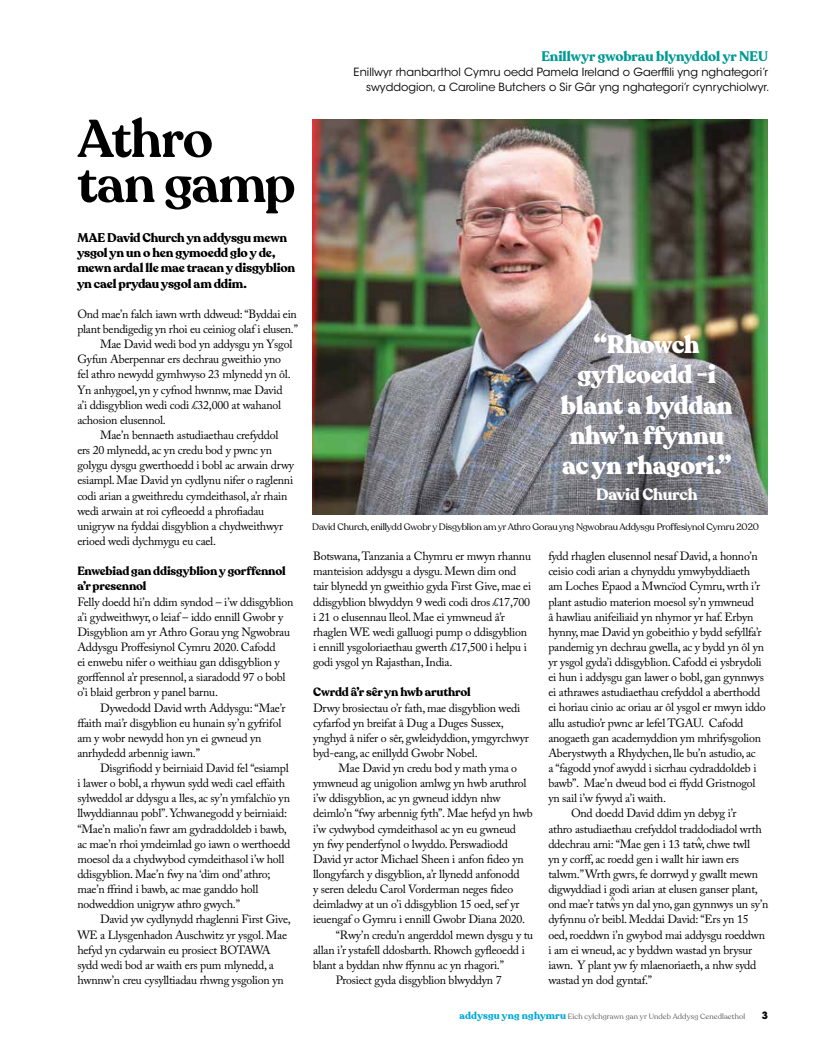
<style>
.page{position:relative;width:815px;height:1053px;background:#fff}
.page>*{position:absolute;margin:0;border:0;box-sizing:border-box;transform-origin:0 0}
.t1{font:600 52.5px/45px "Recoleta";letter-spacing:-.02em;color:#000}
.t2{font:900 25px/30.2px "Recoleta";letter-spacing:-.01em;color:#fff;text-align:center}
.t3{font:700 16.25px "Recoleta";letter-spacing:-.015em;color:#fff}
.t4{font:700 13.75px "Recoleta";color:#009a93}
.t5{font:700 12.5px/15.1px "Recoleta";letter-spacing:-.015em;color:#000}
.t6{font:11.88px/15.1px "Adobe Caslon Pro";letter-spacing:-.02em;color:#000}
.t7{font:700 11.88px/15.1px "Recoleta";letter-spacing:-.01em;color:#000}
.t8{font:11.25px/15.1px "ITC Avant Garde Std";color:#000;text-align:right}
.t9{font:700 10px "ITC Avant Garde Std";color:#000}
.t10{font:9.38px "Recoleta";letter-spacing:-.015em;color:#000}
.t11{font:8.75px "Adobe Caslon Pro";color:#000}
.t12{font:7.5px "Recoleta";letter-spacing:.02em;color:#605f60}
.s1{font-weight:700;font-size:10px;color:#00a8d7}
</style>
<div class="page">
<img style="left:312px;top:119px;width:456px;height:395px">
<h1 class="t1" style="left:77px;top:118px;width:220px">Athro tan gamp</h1>
<p class="t5" style="left:77px;top:231px;width:219px">MAE David Church yn addysgu mewn ysgol yn un o hen gymoedd glo y de, mewn ardal lle mae traean y disgyblion yn cael prydau ysgol am ddim.</p>
<p class="t6" style="left:77px;top:306px;width:221px">Ond mae’n falch iawn wrth ddweud: “Byddai ein</p>
<p class="t6" style="left:77px;top:321px;width:222px">plant bendigedig yn rhoi eu ceiniog olaf i elusen.”</p>
<p class="t6" style="left:100px;top:336px;width:194px">Mae David wedi bod yn addysgu yn Ysgol</p>
<p class="t6" style="left:77px;top:351px;width:205px">Gyfun Aberpennar ers dechrau gweithio yno</p>
<p class="t6" style="left:77px;top:367px;width:215px">fel athro newydd gymhwyso 23 mlynedd yn ôl.</p>
<p class="t6" style="left:77px;top:382px;width:207px">Yn anhygoel, yn y cyfnod hwnnw, mae David</p>
<p class="t6" style="left:77px;top:397px;width:205px">a’i ddisgyblion wedi codi £32,000 at wahanol</p>
<p class="t6" style="left:77px;top:412px;width:90px">achosion elusennol.</p>
<p class="t6" style="left:100px;top:427px;width:180px">Mae’n bennaeth astudiaethau crefyddol</p>
<p class="t6" style="left:77px;top:442px;width:196px">ers 20 mlynedd, ac yn credu bod y pwnc yn</p>
<p class="t6" style="left:77px;top:457px;width:218px">golygu dysgu gwerthoedd i bobl ac arwain drwy</p>
<p class="t6" style="left:77px;top:472px;width:217px">esiampl. Mae David yn cydlynu nifer o raglenni</p>
<p class="t6" style="left:77px;top:488px;width:212px">codi arian a gweithredu cymdeithasol, a’r rhain</p>
<p class="t6" style="left:77px;top:503px;width:188px">wedi arwain at roi cyfleoedd a phrofiadau</p>
<p class="t6" style="left:77px;top:518px;width:207px">unigryw na fyddai disgyblion a chydweithwyr</p>
<p class="t6" style="left:77px;top:533px;width:140px">erioed wedi dychmygu eu cael.</p>
<p class="t7" style="left:77px;top:564px;width:210px">Enwebiad gan ddisgyblion y gorffennol a’r presennol</p>
<p class="t6" style="left:77px;top:594px;width:218px">Felly doedd hi’n ddim syndod – i’w ddisgyblion a’i gydweithwyr, o leiaf – iddo ennill Gwobr y Disgyblion am yr Athro Gorau yng Ngwobrau Addysgu Proffesiynol Cymru 2020. Cafodd<br>ei enwebu nifer o weithiau gan ddisgyblion y gorffennol a’r presennol, a siaradodd 97 o bobl o’i blaid gerbron y panel barnu.</p>
<p class="t6" style="left:77px;top:699px;width:210px;text-indent:23px">Dywedodd David wrth Addysgu: “Mae’r ffaith mai’r disgyblion eu hunain sy’n gyfrifol am y wobr newydd hon yn ei gwneud yn anrhydedd arbennig iawn.”</p>
<p class="t6" style="left:77px;top:760px;width:215px;text-indent:23px">Disgrifiodd y beirniaid David fel “esiampl i lawer o bobl, a rhywun sydd wedi cael effaith sylweddol ar ddysgu a lles, ac sy’n ymfalchïo yn llwyddiannau pobl”. Ychwanegodd y beirniaid: “Mae’n malio’n fawr am gydraddoldeb i bawb, ac mae’n rhoi ymdeimlad go iawn o werthoedd moesol da a chydwybod cymdeithasol i’w holl ddisgyblion. Mae’n fwy na ‘dim ond’ athro; mae’n ffrind i bawb, ac mae ganddo holl nodweddion unigryw athro gwych.”</p>
<p class="t6" style="left:77px;top:911px;width:215px;text-indent:23px">David yw cydlynydd rhaglenni First Give, WE a Llysgenhadon Auschwitz yr ysgol. Mae hefyd yn cydarwain eu prosiect BOTAWA sydd wedi bod ar waith ers pum mlynedd, a hwnnw’n creu cysylltiadau rhwng ysgolion yn</p>
<p class="t4" style="left:541px;top:47px;width:228px">Enillwyr gwobrau blynyddol yr NEU</p>
<p class="t8" style="left:354px;top:64px;width:417px">Enillwyr rhanbarthol Cymru oedd Pamela Ireland o Gaerffili yng nghategori’r swyddogion, a Caroline Butchers o Sir Gâr yng nghategori’r cynrychiolwyr.</p>
<h2 class="t2" style="left:561px;top:330px;width:173px">“Rhowch gyfleoedd -i blant a byddan nhw’n ffynnu ac yn rhagori.”</h2>
<h3 class="t3" style="left:596px;top:483px;width:103px">David Church</h3>
<p class="t10" style="left:312px;top:521px;width:448px">David Church, enillydd Gwobr y Disgyblion am yr Athro Gorau yng Ngwobrau Addysgu Proffesiynol Cymru 2020</p>
<p class="t6" style="left:313px;top:548px;width:220px">Botswana, Tanzania a Chymru er mwyn rhannu manteision addysgu a dysgu. Mewn dim ond tair blynedd yn gweithio gyda First Give, mae ei ddisgyblion blwyddyn 9 wedi codi dros £17,700 i 21 o elusennau lleol. Mae ei ymwneud â’r rhaglen WE wedi galluogi pump o ddisgyblion i ennill ysgoloriaethau gwerth £17,500 i helpu i godi ysgol yn Rajasthan, India.</p>
<p class="t7" style="left:313px;top:685px;width:159px">Cwrdd â’r sêr yn hwb aruthrol</p>
<p class="t6" style="left:313px;top:699px;width:217px">Drwy brosiectau o’r fath, mae disgyblion wedi cyfarfod yn breifat â Dug a Duges Sussex, ynghyd â nifer o sêr, gwleidyddion, ymgyrchwyr byd-eang, ac enillydd Gwobr Nobel.</p>
<p class="t6" style="left:339px;top:760px;width:180px">Mae David yn credu bod y math yma o</p>
<p class="t6" style="left:313px;top:775px;width:215px">ymwneud ag unigolion amlwg yn hwb aruthrol</p>
<p class="t6" style="left:313px;top:790px;width:189px">i’w ddisgyblion, ac yn gwneud iddyn nhw</p>
<p class="t6" style="left:313px;top:805px;width:221px">deimlo’n “fwy arbennig fyth”. Mae hefyd yn hwb</p>
<p class="t6" style="left:313px;top:820px;width:205px">i’w cydwybod cymdeithasol ac yn eu gwneud</p>
<p class="t6" style="left:313px;top:836px;width:196px">yn fwy penderfynol o lwyddo. Perswadiodd</p>
<p class="t6" style="left:313px;top:851px;width:212px">David yr actor Michael Sheen i anfon fideo yn</p>
<p class="t6" style="left:313px;top:866px;width:208px">llongyfarch y disgyblion, a’r llynedd anfonodd</p>
<p class="t6" style="left:313px;top:881px;width:202px">y seren deledu Carol Vorderman neges fideo</p>
<p class="t6" style="left:313px;top:896px;width:208px">deimladwy at un o’i ddisgyblion 15 oed, sef yr</p>
<p class="t6" style="left:313px;top:911px;width:214px">ieuengaf o Gymru i ennill Gwobr Diana 2020.</p>
<p class="t6" style="left:336px;top:926px;width:199px">“Rwy’n credu’n angerddol mewn dysgu y tu</p>
<p class="t6" style="left:313px;top:941px;width:213px">allan i’r ystafell ddosbarth. Rhowch gyfleoedd i</p>
<p class="t6" style="left:313px;top:957px;width:192px">blant a byddan nhw ffynnu ac yn rhagori.”</p>
<p class="t6" style="left:336px;top:972px;width:167px">Prosiect gyda disgyblion blwyddyn 7</p>
<p class="t6" style="left:548px;top:548px;width:211px">fydd rhaglen elusennol nesaf David, a honno’n</p>
<p class="t6" style="left:548px;top:563px;width:203px">ceisio codi arian a chynyddu ymwybyddiaeth</p>
<p class="t6" style="left:548px;top:578px;width:213px">am Loches Epaod a Mwncïod Cymru, wrth i’r</p>
<p class="t6" style="left:548px;top:594px;width:207px">plant astudio materion moesol sy’n ymwneud</p>
<p class="t6" style="left:548px;top:609px;width:207px">â hawliau anifeiliaid yn nhymor yr haf. Erbyn</p>
<p class="t6" style="left:548px;top:624px;width:215px">hynny, mae David yn gobeithio y bydd sefyllfa’r</p>
<p class="t6" style="left:548px;top:639px;width:217px">pandemig yn dechrau gwella, ac y bydd yn ôl yn</p>
<p class="t6" style="left:548px;top:654px;width:215px">yr ysgol gyda’i ddisgyblion. Cafodd ei ysbrydoli</p>
<p class="t6" style="left:548px;top:669px;width:217px">ei hun i addysgu gan lawer o bobl, gan gynnwys</p>
<p class="t6" style="left:548px;top:684px;width:213px">ei athrawes astudiaethau crefyddol a aberthodd</p>
<p class="t6" style="left:548px;top:699px;width:219px">ei horiau cinio ac oriau ar ôl ysgol er mwyn iddo</p>
<p class="t6" style="left:548px;top:715px;width:197px">allu astudio’r pwnc ar lefel TGAU. Cafodd</p>
<p class="t6" style="left:548px;top:730px;width:214px">anogaeth gan academyddion ym mhrifysgolion</p>
<p class="t6" style="left:548px;top:745px;width:209px">Aberystwyth a Rhydychen, lle bu’n astudio, ac</p>
<p class="t6" style="left:548px;top:760px;width:210px">a “fagodd ynof awydd i sicrhau cydraddoldeb i</p>
<p class="t6" style="left:548px;top:775px;width:209px">bawb”. Mae’n dweud bod ei ffydd Gristnogol</p>
<p class="t6" style="left:548px;top:790px;width:119px">yn sail i’w fywyd a’i waith.</p>
<p class="t6" style="left:571px;top:805px;width:167px">Ond doedd David ddim yn debyg i’r</p>
<p class="t6" style="left:548px;top:820px;width:215px">athro astudiaethau crefyddol traddodiadol wrth</p>
<p class="t6" style="left:548px;top:836px;width:203px">ddechrau arni: “Mae gen i 13 tatw, chwe twll</p>
<p class="t6" style="left:548px;top:851px;width:192px">yn y corff, ac roedd gen i wallt hir iawn ers</p>
<p class="t6" style="left:548px;top:866px;width:211px">talwm.” Wrth gwrs, fe dorrwyd y gwallt mewn</p>
<p class="t6" style="left:548px;top:881px;width:211px">digwyddiad i godi arian at elusen ganser plant,</p>
<p class="t6" style="left:548px;top:896px;width:222px">ond mae’r tatws yn dal yno, gan gynnwys un sy’n</p>
<p class="t6" style="left:548px;top:911px;width:202px">dyfynnu o’r beibl. Meddai David: “Ers yn 15</p>
<p class="t6" style="left:548px;top:926px;width:218px">oed, roeddwn i’n gwybod mai addysgu roeddwn</p>
<p class="t6" style="left:548px;top:941px;width:205px">i am ei wneud, ac y byddwn wastad yn brysur</p>
<p class="t6" style="left:548px;top:957px;width:210px">iawn. Y plant yw fy mlaenoriaeth, a nhw sydd</p>
<p class="t6" style="left:548px;top:972px;width:105px">wastad yn dod gyntaf.”</p>
<p class="t11" style="left:697px;top:835px;width:6px">^</p>
<p class="t11" style="left:610px;top:895px;width:6px">^</p>
<p class="t12" style="left:459px;top:1011px;width:287px"><span class="s1">addysgu yng nghymru</span> Eich cylchgrawn gan yr Undeb Addysg Cenedlaethol</p>
<p class="t9" style="left:762px;top:1009px;width:8px">3</p>
</div>
